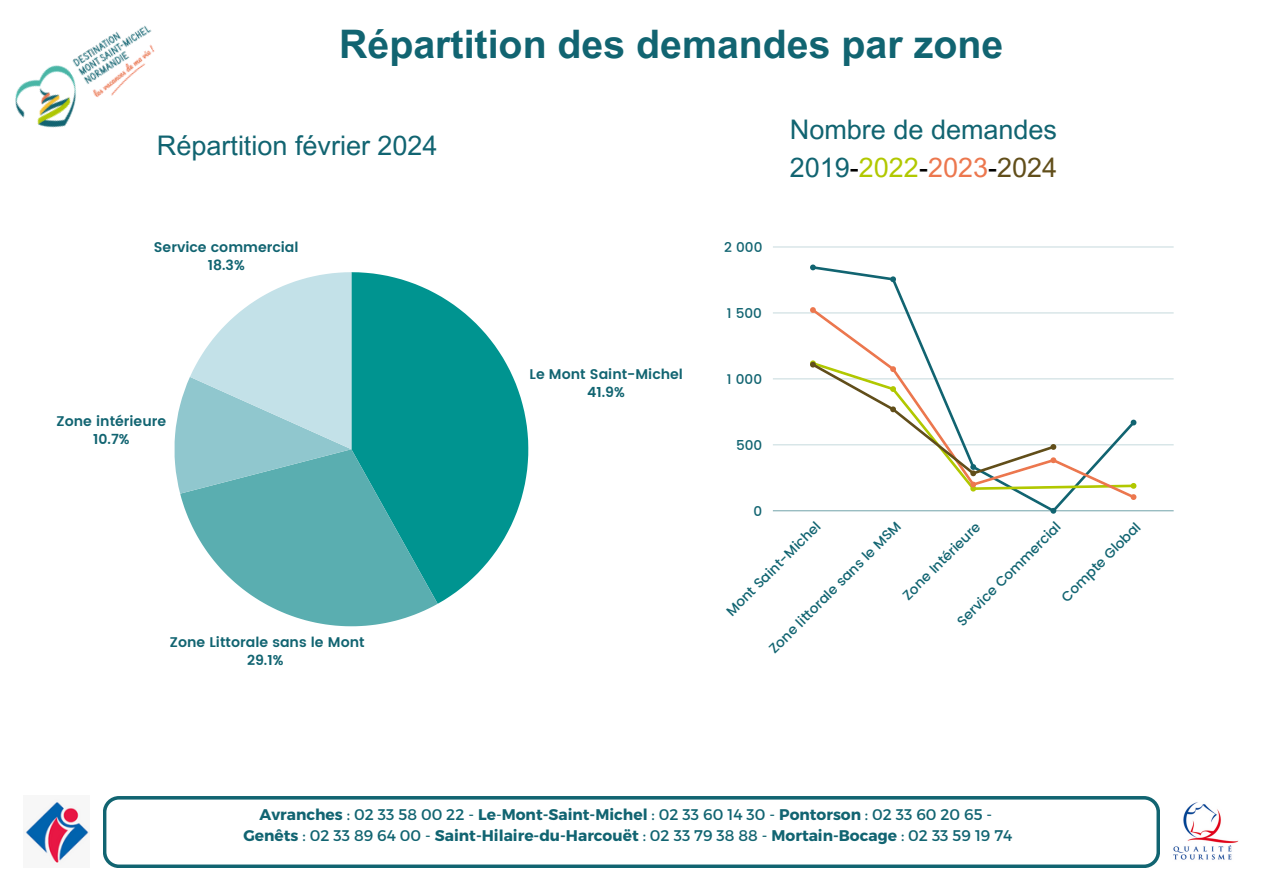
<style>
.page{position:relative;width:1263px;height:894px;background:#fff}
.page>*{position:absolute;margin:0;border:0;box-sizing:border-box;transform-origin:0 0}
.t1{font:700 39.3px "Arial MT Pro";color:#116471}
.t2{font:27px/37.2px "Arial MT Pro";color:#116471}
.t3{font:700 15.45px/21.3px "Montserrat";color:#116471;text-align:center}
.t4{font:600 14.1px/18.1px "Poppins";color:#116471;text-align:center}
.t5{font:500 13.65px "Poppins";color:#116471}
.s1{color:#000}
.s2{color:#b1c800}
.s3{color:#ec774e}
.s4{color:#614e1a}
.s5{font-weight:400}
</style>
<div class="page">
<img style="left:15px;top:25px;width:140px;height:103px">
<svg style="left:103px;top:796px;width:1057px;height:71px"></svg>
<img style="left:1173px;top:802px;width:66px;height:58px">
<img style="left:25px;top:800px;width:64px;height:65px">
<svg style="left:351px;top:272px;width:177px;height:331px;fill:#009490"></svg>
<svg style="left:180px;top:449px;width:258px;height:177px;fill:#5aaeb0"></svg>
<svg style="left:174px;top:272px;width:177px;height:221px"></svg>
<hr style="left:773px;top:444px;width:401px;height:1px;background:#116471">
<hr style="left:773px;top:378px;width:401px;height:1px;background:#116471">
<hr style="left:773px;top:312px;width:401px;height:1px;background:#116471">
<hr style="left:773px;top:246px;width:401px;height:1px;background:#116471">
<hr style="left:773px;top:510px;width:401px;height:1px;background:#116471">
<svg style="left:809px;top:264px;width:328px;height:250px"></svg>
<h1 class="t1" style="left:339px;top:30px;width:665px">Répartition des demandes par zone</h1>
<h2 class="t2" style="left:157px;top:130px;width:282px">Répartition février 2024</h2>
<p class="t4" style="left:154px;top:238px;width:146px">Service commercial<br>18.3%</p>
<p class="t4" style="left:57px;top:411px;width:111px">Zone intérieure<br>10.7%</p>
<p class="t4" style="left:170px;top:632px;width:196px">Zone Littorale sans le Mont<br>29.1%</p>
<p class="t4" style="left:530px;top:365px;width:155px">Le Mont Saint-Michel<br>41.9%</p>
<p class="t5" style="left:724px;top:239px;width:40px">2 000</p>
<p class="t5" style="left:727px;top:305px;width:37px">1 500</p>
<p class="t5" style="left:727px;top:371px;width:37px">1 000</p>
<p class="t5" style="left:736px;top:437px;width:28px">500</p>
<p class="t5" style="left:753px;top:503px;width:10px">0</p>
<h2 class="t2" style="left:790px;top:115px;width:269px">Nombre de demandes<br>2019<span class="s1">-</span><span class="s2">2022</span><span class="s1">-</span><span class="s3">2023</span><span class="s1">-</span><span class="s4">2024</span></h2>
<p class="t5" style="left:723px;top:607px;width:128px;rotate:-45deg">Mont Saint-Michel</p>
<p class="t5" style="left:954px;top:617px;width:142px;rotate:-45deg">Service Commercial</p>
<p class="t5" style="left:1058px;top:593px;width:107px;rotate:-45deg">Compte Global</p>
<p class="t5" style="left:766px;top:645px;width:181px;rotate:-45deg">Zone lit orale sans le MSM</p>
<p class="t5" style="left:899px;top:591px;width:105px;rotate:-45deg">Zone Intérieure</p>
<p class="t3" style="left:243px;top:802px;width:770px">Avranches <span class="s5">: 02 33 58 00 22 -</span> Le<span class="s5">-</span>Mont-Saint-Michel <span class="s5">: 02 33 60 14 30 -</span> Pontorson <span class="s5">: 02 33 60 20 65 -<br></span>Genêts <span class="s5">: 02 33 89 64 00 -</span> Saint-Hilaire-du-Harcouët <span class="s5">: 02 33 79 38 88 -</span> Mortain-Bocage <span class="s5">: 02 33 59 19 74</span></p>
</div>
